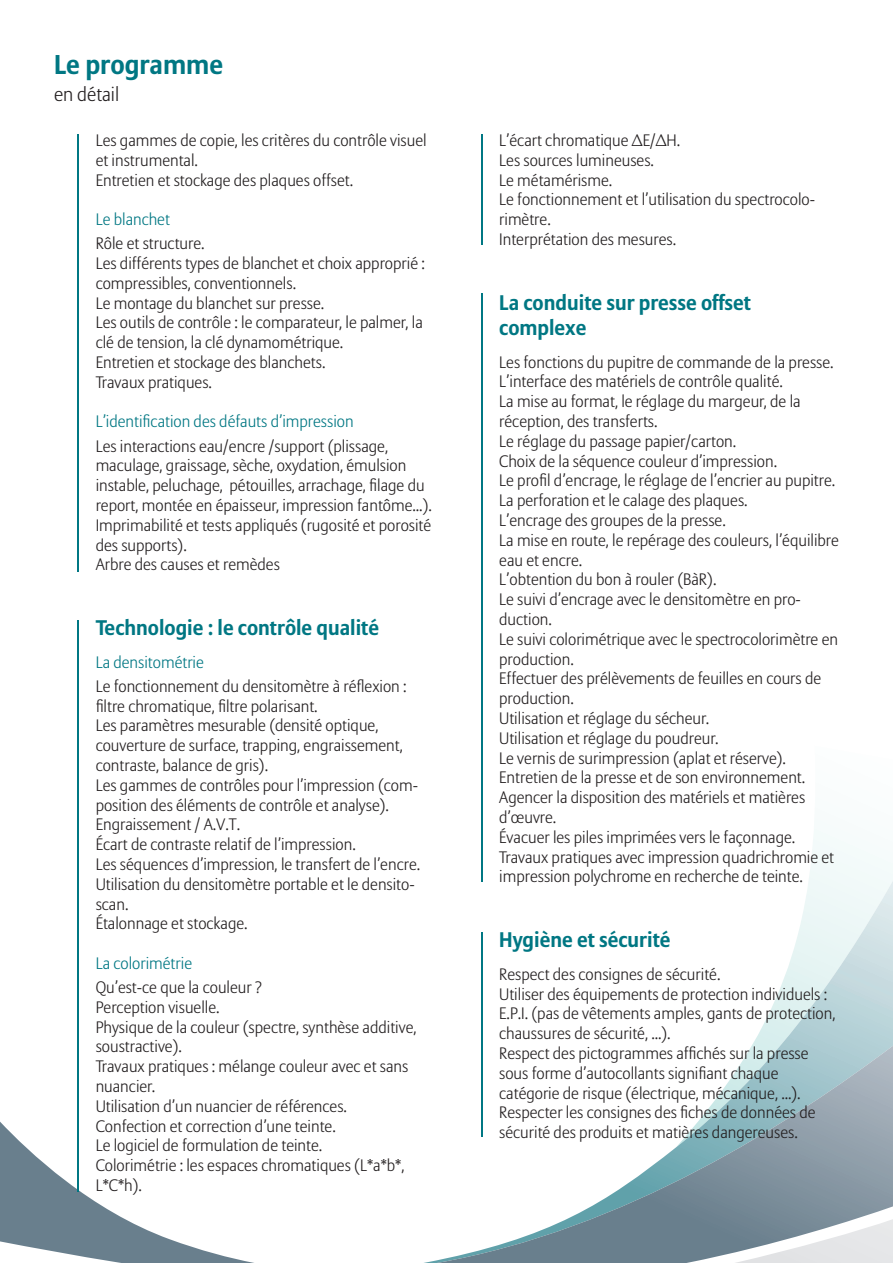
<style>
.page{position:relative;width:893px;height:1263px;background:#fff}
.page>*{position:absolute;margin:0;border:0;box-sizing:border-box;transform-origin:0 0}
.t1{font:700 27px "Allianz Sans";color:#007783}
.t2{font:700 21px/25.2px "Allianz Sans";color:#007783}
.t3{font:300 19.5px "Allianz Sans";color:#231f20}
.t4{font:300 16.5px/19.8px "Allianz Sans";color:#231f20}
.t5{font:300 16.5px "Allianz Sans";color:#007783}
</style>
<div class="page">
<div style="left:809px;top:829px;width:84px;height:52px;background:#f4fbfa"></div>
<svg style="left:482px;top:881px;width:411px;height:165px"></svg>
<svg style="left:0;top:1046px;width:893px;height:217px"></svg>
<svg style="left:734px;top:1219px;width:159px;height:44px"></svg>
<hr style="left:77px;top:134px;width:2px;height:437px;background:#007783">
<hr style="left:77px;top:620px;width:2px;height:571px;background:#007783">
<hr style="left:481px;top:134px;width:1px;height:111px;background:#007783">
<hr style="left:481px;top:293px;width:1px;height:589px;background:#007783">
<hr style="left:481px;top:932px;width:1px;height:205px;background:#007783">
<h1 class="t1" style="left:54px;top:47px;width:171px">Le programme</h1>
<p class="t3" style="left:54px;top:83px;width:67px">en détail</p>
<p class="t4" style="left:96px;top:131px;width:333px">Les gammes de copie, les critères du contrôle visuel et instrumental.<br>Entretien et stockage des plaques offset.</p>
<p class="t5" style="left:96px;top:210px;width:76px">Le blanchet</p>
<p class="t4" style="left:96px;top:234px;width:331px">Rôle et structure.<br>Les différents types de blanchet et choix approprié : compressibles, conventionnels.<br>Le montage du blanchet sur presse.<br>Les outils de contrôle : le comparateur, le palmer, la clé de tension, la clé dynamométrique.<br>Entretien et stockage des blanchets.<br>Travaux pratiques.</p>
<p class="t5" style="left:96px;top:412px;width:259px">L’identification des défauts d’impression</p>
<p class="t4" style="left:96px;top:437px;width:338px">Les interactions eau/encre /support (plissage, maculage, graissage, sèche, oxydation, émulsion instable, peluchage, pétouilles, arrachage, filage du report, montée en épaisseur, impression fantôme...).<br>Imprimabilité et tests appliqués (rugosité et porosité des supports).<br>Arbre des causes et remèdes</p>
<p class="t2" style="left:96px;top:616px;width:285px">Technologie : le contrôle qualité</p>
<p class="t5" style="left:96px;top:652px;width:110px">La densitométrie</p>
<p class="t4" style="left:96px;top:677px;width:326px">Le fonctionnement du densitomètre à réflexion : filtre chromatique, filtre polarisant.<br>Les paramètres mesurable (densité optique, couverture de surface, trapping, engraissement, contraste, balance de gris).<br>Les gammes de contrôles pour l’impression (com&shy;position des éléments de contrôle et analyse).<br>Engraissement / A.V.T.<br>Écart de contraste relatif de l’impression.<br>Les séquences d’impression, le transfert de l’encre.<br>Utilisation du densitomètre portable et le densito&shy;scan.<br>Étalonnage et stockage.</p>
<p class="t5" style="left:96px;top:953px;width:98px">La colorimétrie</p>
<p class="t4" style="left:96px;top:978px;width:322px">Qu’est-ce que la couleur ?<br>Perception visuelle.<br>Physique de la couleur (spectre, synthèse additive, soustractive).<br>Travaux pratiques : mélange couleur avec et sans nuancier.<br>Utilisation d’un nuancier de références.<br>Confection et correction d’une teinte.<br>Le logiciel de formulation de teinte.<br>Colorimétrie : les espaces chromatiques (L*a*b*,<br>L*C*h).</p>
<p class="t4" style="left:499px;top:131px;width:317px">L’écart chromatique ∆E/∆H.<br>Les sources lumineuses.<br>Le métamérisme.<br>Le fonctionnement et l’utilisation du spectrocolo&shy;rimètre.<br>Interprétation des mesures.</p>
<p class="t2" style="left:499px;top:290px;width:253px">La conduite sur presse offset complexe</p>
<p class="t4" style="left:499px;top:353px;width:341px">Les fonctions du pupitre de commande de la presse.<br>L’interface des matériels de contrôle qualité.<br>La mise au format, le réglage du margeur, de la réception, des transferts.<br>Le réglage du passage papier/carton.<br>Choix de la séquence couleur d’impression.<br>Le profil d’encrage, le réglage de l’encrier au pupitre.<br>La perforation et le calage des plaques.<br>L’encrage des groupes de la presse.<br>La mise en route, le repérage des couleurs, l’équilibre eau et encre.<br>L’obtention du bon à rouler (BàR).<br>Le suivi d’encrage avec le densitomètre en pro&shy;duction.<br>Le suivi colorimétrique avec le spectrocolorimètre en production.<br>Effectuer des prélèvements de feuilles en cours de production.<br>Utilisation et réglage du sécheur.<br>Utilisation et réglage du poudreur.<br>Le vernis de surimpression (aplat et réserve).<br>Entretien de la presse et de son environnement.<br>Agencer la disposition des matériels et matières d’œuvre.<br>Évacuer les piles imprimées vers le façonnage.<br>Travaux pratiques avec impression quadrichromie et impression polychrome en recherche de teinte.</p>
<p class="t2" style="left:499px;top:928px;width:173px">Hygiène et sécurité</p>
<p class="t4" style="left:499px;top:965px;width:338px">Respect des consignes de sécurité.<br>Utiliser des équipements de protection individuels :<br>E.P.I. (pas de vêtements amples, gants de protection, chaussures de sécurité, ...).<br>Respect des pictogrammes affichés sur la presse sous forme d’autocollants signifiant chaque catégorie de risque (électrique, mécanique, ...).<br>Respecter les consignes des fiches de données de sécurité des produits et matières dangereuses.</p>
</div>
